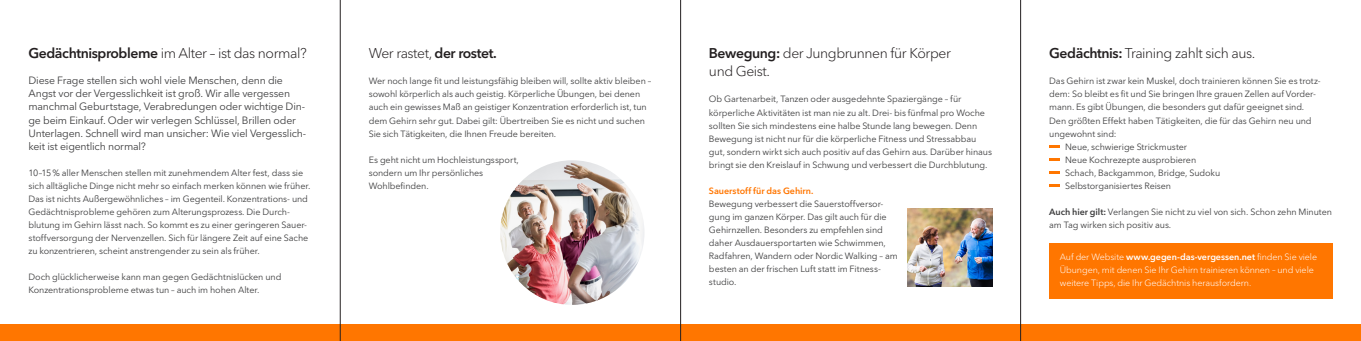
<style>
.page{position:relative;width:1361px;height:341px;background:#fff}
.page>*{position:absolute;margin:0;border:0;box-sizing:border-box;transform-origin:0 0}
.t1{font:300 14px/18px "Avenir Next LT Pro";letter-spacing:-.03em;color:#231f20}
.t2{font:10.5px/13px "Avenir Next LT Pro";letter-spacing:-.015em;color:#3e3e3f}
.t3{font:9px/13px "Avenir Next LT Pro";letter-spacing:-.01em;color:#3e3e3f}
.t4{font:300 9px/13px "Avenir Next LT Pro";letter-spacing:-.01em;color:#fff}
.t5{font:600 9px "Avenir Next LT Pro";letter-spacing:-.005em;color:#ff7600}
.s1{font-weight:600}
</style>
<div class="page">
<div style="left:0;top:324px;width:680px;height:16px;background:#ff7600"></div>
<img style="left:500px;top:160px;width:144px;height:144px;border-radius:72px">
<div style="left:680px;top:324px;width:681px;height:16px;background:#ff7600"></div>
<img style="left:908px;top:208px;width:84px;height:78px">
<div style="left:1049px;top:243px;width:283px;height:55px;background:#ff7600"></div>
<svg style="left:1049px;top:145px;width:10px;height:2px"></svg>
<svg style="left:1049px;top:158px;width:10px;height:2px"></svg>
<svg style="left:1049px;top:171px;width:10px;height:2px"></svg>
<svg style="left:1049px;top:184px;width:10px;height:2px"></svg>
<hr style="left:340px;top:0;width:1px;height:340px;background:#231f20">
<hr style="left:680px;top:0;width:1px;height:340px;background:#231f20">
<hr style="left:1020px;top:0;width:1px;height:340px;background:#231f20">
<p class="t1" style="left:28px;top:44px;width:280px"><span class="s1">Gedächtnisprobleme</span> im Alter – ist das normal?</p>
<p class="t2" style="left:28px;top:74px;width:279px">Diese Frage stellen sich wohl viele Menschen, denn die Angst vor der Vergesslichkeit ist groß. Wir alle vergessen manchmal Geburtstage, Verabredungen oder wichtige Din&shy;ge beim Einkauf. Oder wir verlegen Schlüssel, Brillen oder Unterlagen. Schnell wird man unsicher: Wie viel Vergesslich&shy;keit ist eigentlich normal?</p>
<p class="t3" style="left:28px;top:166px;width:283px">10–15 % aller Menschen stellen mit zunehmendem Alter fest, dass sie sich alltägliche Dinge nicht mehr so einfach merken können wie früher.</p>
<p class="t3" style="left:28px;top:192px;width:281px">Das ist nichts Außergewöhnliches – im Gegenteil. Konzentrations- und Gedächtnisprobleme gehören zum Alterungsprozess. Die Durch&shy;blutung im Gehirn lässt nach. So kommt es zu einer geringeren Sauer&shy;stoffversorgung der Nervenzellen. Sich für längere Zeit auf eine Sache zu konzentrieren, scheint anstrengender zu sein als früher.</p>
<p class="t3" style="left:28px;top:270px;width:254px">Doch glücklicherweise kann man gegen Gedächtnislücken und<br>Konzentrationsprobleme etwas tun – auch im hohen Alter.</p>
<p class="t1" style="left:369px;top:44px;width:129px">Wer rastet, <span class="s1">der rostet.</span></p>
<p class="t3" style="left:369px;top:75px;width:284px">Wer noch lange fit und leistungsfähig bleiben will, sollte aktiv bleiben – sowohl körperlich als auch geistig. Körperliche Übungen, bei denen auch ein gewisses Maß an geistiger Konzentration erforderlich ist, tun dem Gehirn sehr gut. Dabei gilt: Übertreiben Sie es nicht und suchen Sie sich Tätigkeiten, die Ihnen Freude bereiten.</p>
<p class="t3" style="left:369px;top:153px;width:152px">Es geht nicht um Hochleistungssport, sondern um Ihr persönliches<br>Wohlbefinden.</p>
<p class="t1" style="left:709px;top:44px;width:243px"><span class="s1">Bewegung:</span> der Jungbrunnen für Körper und Geist.</p>
<p class="t3" style="left:709px;top:93px;width:284px">Ob Gartenarbeit, Tanzen oder ausgedehnte Spaziergänge – für körperliche Aktivitäten ist man nie zu alt. Drei- bis fünfmal pro Woche sollten Sie sich mindestens eine halbe Stunde lang bewegen. Denn Bewegung ist nicht nur für die körperliche Fitness und Stressabbau gut, sondern wirkt sich auch positiv auf das Gehirn aus. Darüber hinaus bringt sie den Kreislauf in Schwung und verbessert die Durchblutung.</p>
<p class="t5" style="left:709px;top:185px;width:106px">Sauerstoff für das Gehirn.</p>
<p class="t3" style="left:709px;top:197px;width:190px">Bewegung verbessert die Sauerstoffversor&shy;gung im ganzen Körper. Das gilt auch für die Gehirnzellen. Besonders zu empfehlen sind daher Ausdauersportarten wie Schwimmen, Radfahren, Wandern oder Nordic Walking – am besten an der frischen Luft statt im Fitness&shy;studio.</p>
<p class="t1" style="left:1049px;top:44px;width:208px"><span class="s1">Gedächtnis:</span> Training zahlt sich aus.</p>
<p class="t3" style="left:1049px;top:75px;width:273px">Das Gehirn ist zwar kein Muskel, doch trainieren können Sie es trotz&shy;dem: So bleibt es fit und Sie bringen Ihre grauen Zellen auf Vorder&shy;mann. Es gibt Übungen, die besonders gut dafür geeignet sind.<br>Den größten Effekt haben Tätigkeiten, die für das Gehirn neu und ungewohnt sind:</p>
<p class="t3" style="left:1065px;top:140px;width:123px">Neue, schwierige Strickmuster</p>
<p class="t3" style="left:1065px;top:153px;width:133px">Neue Kochrezepte ausprobieren</p>
<p class="t3" style="left:1065px;top:166px;width:157px">Schach, Backgammon, Bridge, Sudoku</p>
<p class="t3" style="left:1065px;top:179px;width:107px">Selbstorganisiertes Reisen</p>
<p class="t3" style="left:1049px;top:205px;width:284px"><span class="s1">Auch hier gilt:</span> Verlangen Sie nicht zu viel von sich. Schon zehn Minuten am Tag wirken sich positiv aus.</p>
<p class="t4" style="left:1060px;top:250px;width:259px">Auf der Website <span class="s1">www.gegen-das-vergessen.net</span> finden Sie viele<br>Übungen, mit denen Sie Ihr Gehirn trainieren können – und viele weitere Tipps, die Ihr Gedächtnis herausfordern.</p>
</div>
